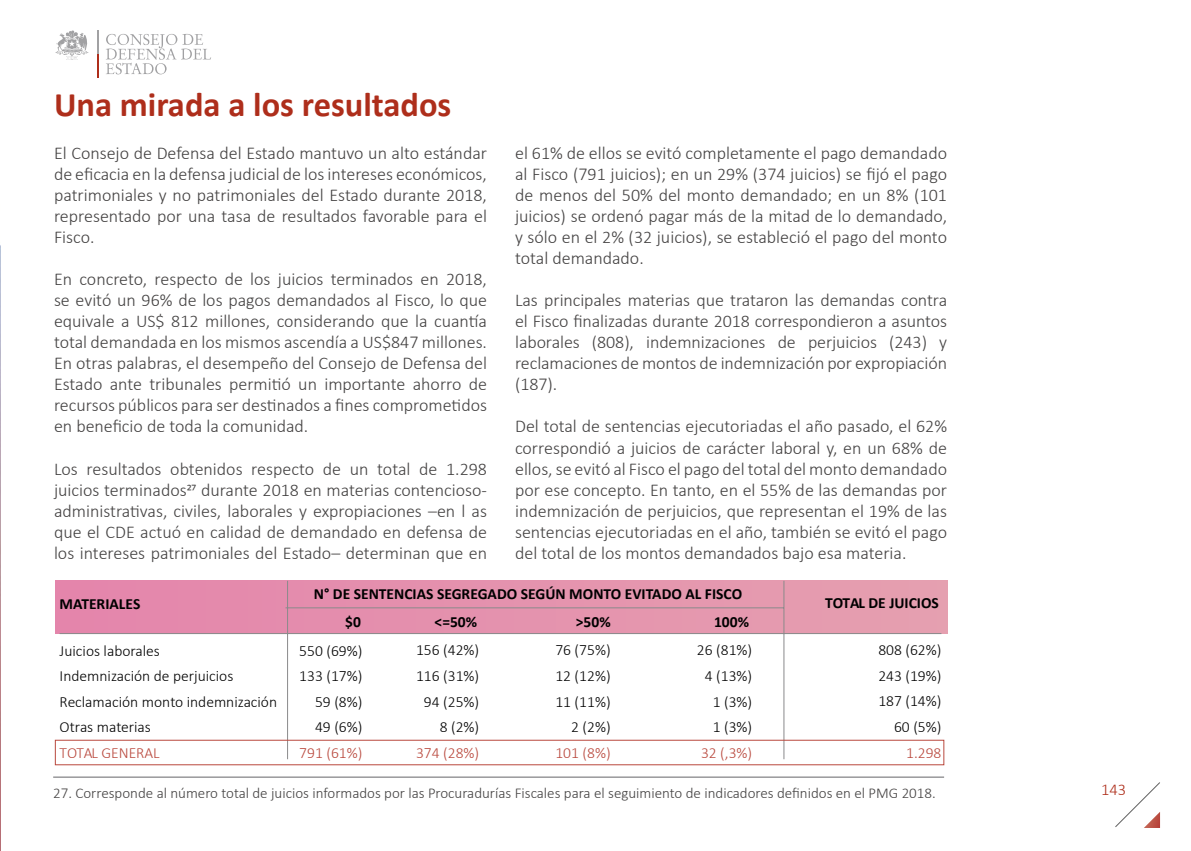
<style>
.page{position:relative;width:1191px;height:851px;background:#fff}
.page>*{position:absolute;margin:0;border:0;box-sizing:border-box;transform-origin:0 0}
.t1{font:700 34.5px "Calibri";color:#ae2e1b}
.t2{font:300 18px/21px "Calibri";color:#434141;text-align:justify}
.t3{font:300 16.5px "Calibri";color:#ae2e1b}
.t4{font:300 15.6px/25.5px "Calibri";color:#000;text-align:right}
.t5{font:700 15.6px "Calibri";color:#000}
.t6{font:300 15.6px "Calibri";color:#b9483d}
.t7{font:300 15px "Calibri";color:#434141}
</style>
<div class="page">
<svg style="left:55px;top:30px;width:34px;height:30px"></svg>
<svg style="left:106px;top:34px;width:105px;height:40px"></svg>
<hr style="left:97px;top:54px;width:2px;height:24px;background:#ae2e1b">
<hr style="left:97px;top:30px;width:2px;height:24px;background:#a1a1a3">
<svg style="left:1115px;top:782px;width:45px;height:45px"></svg>
<img style="left:0;top:245px;width:1px;height:605px">
<div style="left:56px;top:580px;width:891px;height:53px;background:linear-gradient(to right,#e385ab,#e49faf)"></div>
<hr style="left:60px;top:633px;width:881px;height:1px;background:#8a8a8b">
<hr style="left:285px;top:607px;width:499px;height:1px;background:#8a8a8b">
<hr style="left:287px;top:580px;width:1px;height:179px;background:#8a8a8b">
<hr style="left:783px;top:580px;width:1px;height:179px;background:#8a8a8b">
<div style="left:55px;top:739px;width:889px;height:26px;border:1px solid #b9483d"></div>
<hr style="left:53px;top:776px;width:891px;height:1px;background:#656569">
<h1 class="t1" style="left:54px;top:80px;width:399px">Una mirada a los resultados</h1>
<p class="t2" style="left:54px;top:142px;width:434px">El Consejo de Defensa del Estado mantuvo un alto estándar de eficacia en la defensa judicial de los intereses económicos, patrimoniales y no patrimoniales del Estado durante 2018, representado por una tasa de resultados favorable para el Fisco.</p>
<p class="t2" style="left:54px;top:269px;width:434px">En concreto, respecto de los juicios terminados en 2018, se evitó un 96% de los pagos demandados al Fisco, lo que equivale a US$ 812 millones, considerando que la cuantía total demandada en los mismos ascendía a US$847 millones.<br>En otras palabras, el desempeño del Consejo de Defensa del Estado ante tribunales permitió un importante ahorro de recursos públicos para ser destinados a fines comprometidos en beneficio de toda la comunidad.</p>
<p class="t2" style="left:54px;top:458px;width:434px">Los resultados obtenidos respecto de un total de 1.298 juicios terminados27 durante 2018 en materias contencioso&shy;administrativas, civiles, laborales y expropiaciones –en l as que el CDE actuó en calidad de demandado en defensa de los intereses patrimoniales del Estado– determinan que en</p>
<p class="t2" style="left:515px;top:142px;width:433px">el 61% de ellos se evitó completamente el pago demandado al Fisco (791 juicios); en un 29% (374 juicios) se fijó el pago de menos del 50% del monto demandado; en un 8% (101 juicios) se ordenó pagar más de la mitad de lo demandado, y sólo en el 2% (32 juicios), se estableció el pago del monto total demandado.</p>
<p class="t2" style="left:515px;top:290px;width:433px">Las principales materias que trataron las demandas contra el Fisco finalizadas durante 2018 correspondieron a asuntos laborales (808), indemnizaciones de perjuicios (243) y reclamaciones de montos de indemnización por expropiación (187).</p>
<p class="t2" style="left:515px;top:416px;width:433px">Del total de sentencias ejecutoriadas el año pasado, el 62% correspondió a juicios de carácter laboral y, en un 68% de ellos, se evitó al Fisco el pago del total del monto demandado por ese concepto. En tanto, en el 55% de las demandas por indemnización de perjuicios, que representan el 19% de las sentencias ejecutoriadas en el año, también se evitó el pago del total de los montos demandados bajo esa materia.</p>
<p class="t5" style="left:60px;top:592px;width:82px">MATERIALES</p>
<p class="t5" style="left:314px;top:582px;width:430px">N° DE SENTENCIAS SEGREGADO SEGÚN MONTO EVITADO AL FISCO</p>
<p class="t5" style="left:345px;top:610px;width:17px">$0</p>
<p class="t5" style="left:434px;top:610px;width:44px">&lt;=50%</p>
<p class="t5" style="left:576px;top:610px;width:36px">&gt;50%</p>
<p class="t5" style="left:714px;top:610px;width:36px">100%</p>
<p class="t5" style="left:825px;top:591px;width:115px">TOTAL DE JUICIOS</p>
<p class="t4" style="left:878px;top:637px;width:65px">808 (62%)<br>243 (19%)<br>187 (14%)<br>60 (5%)</p>
<p class="t6" style="left:906px;top:742px;width:37px">1.298</p>
<p class="t7" style="left:53px;top:783px;width:884px">27. Corresponde al número total de juicios informados por las Procuradurías Fiscales para el seguimiento de indicadores definidos en el PMG 2018.</p>
<p class="t4" style="left:697px;top:637px;width:57px">26 (81%)<br>4 (13%)<br>1 (3%)<br>1 (3%)</p>
<p class="t6" style="left:701px;top:742px;width:53px">32 (,3%)</p>
<p class="t4" style="left:555px;top:637px;width:57px">76 (75%)<br>12 (12%)<br>11 (11%)<br>2 (2%)</p>
<p class="t6" style="left:555px;top:742px;width:57px">101 (8%)</p>
<p class="t4" style="left:416px;top:637px;width:65px">156 (42%)<br>116 (31%)<br>94 (25%)<br>8 (2%)</p>
<p class="t6" style="left:416px;top:742px;width:65px">374 (28%)</p>
<p class="t4" style="left:299px;top:637px;width:65px">550 (69%)<br>133 (17%)<br>59 (8%)<br>49 (6%)</p>
<p class="t6" style="left:299px;top:742px;width:65px">791 (61%)</p>
<p class="t4" style="left:60px;top:637px;width:219px;text-align:left">Juicios laborales<br>Indemnización de perjuicios<br>Reclamación monto indemnización<br>Otras materias</p>
<p class="t6" style="left:60px;top:742px;width:102px">TOTAL GENERAL</p>
<p class="t3" style="left:1101px;top:778px;width:27px">143</p>
</div>
